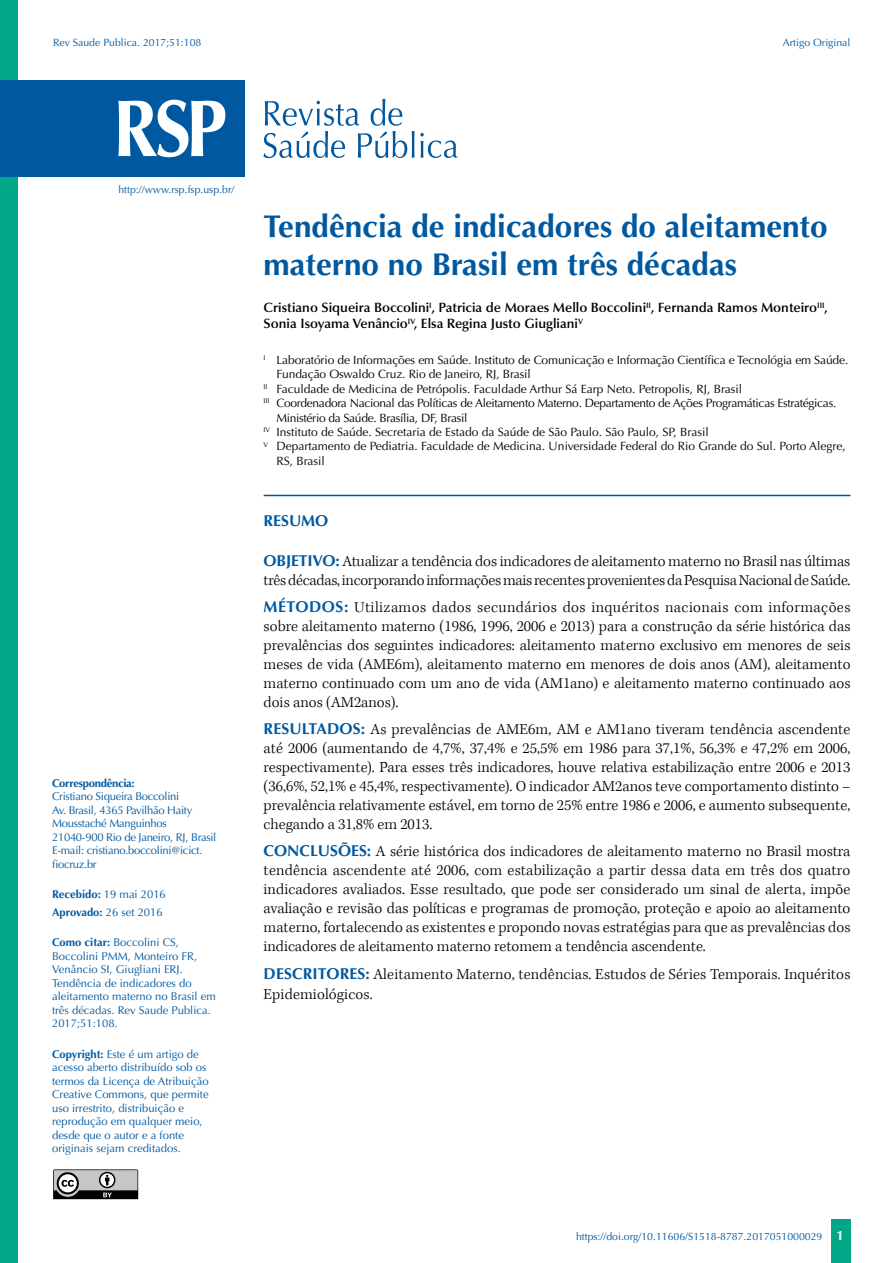
<style>
.page{position:relative;width:893px;height:1263px;background:#fff}
.page>*{position:absolute;margin:0;border:0;box-sizing:border-box;transform-origin:0 0}
.t1{font:700 31.5px/37.8px "Optima";color:#0059a0}
.t2{font:300 15.75px/18.9px "Kepler Std";color:#000;text-align:justify}
.t3{font:700 15.75px "Optima";color:#0059a0}
.t4{font:600 13.5px/16.2px "Optima";color:#000}
.t5{font:12px "Optima";letter-spacing:-.01em;color:#000}
.t6{font:11.25px/13.5px "Optima";color:#0059a0}
.t7{font:11.25px/13.5px "Optima";letter-spacing:-.025em;color:#0059a0}
.t8{font:700 11.25px/17.7px "Optima";color:#0059a0}
.t9{font:700 11.25px "Optima";letter-spacing:-.025em;color:#0059a0}
.t10{font:10.5px "Optima";color:#0059a0}
.s1{font-weight:400}
.s2{font-weight:700}
.s3{font-family:"Optima";font-weight:700;color:#0059a0}
.s4{font-weight:700;font-size:13.5px;color:#fff}
</style>
<div class="page">
<div style="left:831px;top:1220px;width:20px;height:43px;background:#00a887"></div>
<svg style="left:53px;top:1169px;width:85px;height:30px;background:#838383"></svg>
<div style="left:0;top:0;width:18px;height:1263px;background:#00a887"></div>
<hr style="left:264px;top:495px;width:586px;height:1px;background:#0059a0">
<svg style="left:263px;top:99px;width:195px;height:59px"></svg>
<div style="left:0;top:80px;width:244px;height:96px;background:#0059a0"></div>
<svg style="left:118px;top:100px;width:107px;height:57px"></svg>
<p class="t10" style="left:53px;top:36px;width:150px">Rev Saude Publica. 2017;51:108</p>
<p class="t10" style="left:783px;top:36px;width:69px">Artigo Original</p>
<p class="t10" style="left:118px;top:183px;width:117px">http://www.rsp.fsp.usp.br/</p>
<p class="t9" style="left:52px;top:776px;width:84px">Correspondência:</p>
<p class="t7" style="left:52px;top:790px;width:166px">Cristiano Siqueira Boccolini<br>Av. Brasil, 4365 Pavilhão Haity<br>Mousstaché Manguinhos<br>21040-900 Rio de Janeiro, RJ, Brasil<br>E-mail: cristiano.boccolini@icict. fiocruz.br</p>
<p class="t8" style="left:52px;top:886px;width:115px">Recebido: <span class="s1">19 mai 2016<br></span>Aprovado: <span class="s1">26 set 2016</span></p>
<p class="t6" style="left:52px;top:936px;width:165px"><span class="s2">Como citar:</span> Boccolini CS,<br>Boccolini PMM, Monteiro FR,<br>Venâncio SI, Giugliani ERJ.<br>Tendência de indicadores do aleitamento materno no Brasil em três décadas. Rev Saude Publica.<br>2017;51:108.</p>
<p class="t6" style="left:52px;top:1047px;width:158px"><span class="s2">Copyright:</span> Este é um artigo de acesso aberto distribuído sob os termos da Licença de Atribuição<br>Creative Commons, que permite uso irrestrito, distribuição e reprodução em qualquer meio, desde que o autor e a fonte originais sejam creditados.</p>
<h1 class="t1" style="left:264px;top:208px;width:565px">Tendência de indicadores do aleitamento materno no Brasil em três décadas</h1>
<p class="t4" style="left:264px;top:300px;width:566px">Cristiano Siqueira Boccolini<sup>I</sup>, Patricia de Moraes Mello Boccolini<sup>II</sup>, Fernanda Ramos Monteiro<sup>III</sup>,<br>Sonia Isoyama Venâncio<sup>IV</sup>, Elsa Regina Justo Giugliani<sup>V</sup></p>
<p class="t5" style="left:264px;top:353px;width:586px"><sup>I</sup> Laboratório de Informações em Saúde. Instituto de Comunicação e Informação Científica e Tecnológia em Saúde.</p>
<p class="t5" style="left:276px;top:367px;width:256px">Fundação Oswaldo Cruz. Rio de Janeiro, RJ, Brasil</p>
<p class="t5" style="left:264px;top:382px;width:480px"><sup>II</sup> Faculdade de Medicina de Petrópolis. Faculdade Arthur Sá Earp Neto. Petropolis, RJ, Brasil</p>
<p class="t5" style="left:264px;top:396px;width:574px"><sup>III</sup> Coordenadora Nacional das Políticas de Aleitamento Materno. Departamento de Ações Programáticas Estratégicas.</p>
<p class="t5" style="left:276px;top:411px;width:193px">Ministério da Saúde. Brasília, DF, Brasil</p>
<p class="t5" style="left:264px;top:425px;width:447px"><sup>IV</sup> Instituto de Saúde. Secretaria de Estado da Saúde de São Paulo. São Paulo, SP, Brasil</p>
<p class="t5" style="left:264px;top:439px;width:584px"><sup>V</sup> Departamento de Pediatria. Faculdade de Medicina. Universidade Federal do Rio Grande do Sul. Porto Alegre,</p>
<p class="t5" style="left:276px;top:454px;width:50px">RS, Brasil</p>
<p class="t3" style="left:264px;top:511px;width:66px">RESUMO</p>
<p class="t2" style="left:264px;top:552px;width:588px"><span class="s3">OBJETIVO:</span> Atualizar a tendência dos indicadores de aleitamento materno no Brasil nas últimas três décadas, incorporando informações mais recentes provenientes da Pesquisa Nacional de Saúde.</p>
<p class="t2" style="left:264px;top:599px;width:588px"><span class="s3">MÉTODOS:</span> Utilizamos dados secundários dos inquéritos nacionais com informações sobre aleitamento materno (1986, 1996, 2006 e 2013) para a construção da série histórica das prevalências dos seguintes indicadores: aleitamento materno exclusivo em menores de seis meses de vida (AME6m), aleitamento materno em menores de dois anos (AM), aleitamento materno continuado com um ano de vida (AM1ano) e aleitamento materno continuado aos dois anos (AM2anos).</p>
<p class="t2" style="left:264px;top:721px;width:588px"><span class="s3">RESULTADOS:</span> As prevalências de AME6m, AM e AM1ano tiveram tendência ascendente até 2006 (aumentando de 4,7%, 37,4% e 25,5% em 1986 para 37,1%, 56,3% e 47,2% em 2006, respectivamente). Para esses três indicadores, houve relativa estabilização entre 2006 e 2013 (36,6%, 52,1% e 45,4%, respectivamente). O indicador AM2anos teve comportamento distinto – prevalência relativamente estável, em torno de 25% entre 1986 e 2006, e aumento subsequente, chegando a 31,8% em 2013.</p>
<p class="t2" style="left:264px;top:843px;width:588px"><span class="s3">CONCLUSÕES:</span> A série histórica dos indicadores de aleitamento materno no Brasil mostra tendência ascendente até 2006, com estabilização a partir dessa data em três dos quatro indicadores avaliados. Esse resultado, que pode ser considerado um sinal de alerta, impõe avaliação e revisão das políticas e programas de promoção, proteção e apoio ao aleitamento materno, fortalecendo as existentes e propondo novas estratégias para que as prevalências dos indicadores de aleitamento materno retomem a tendência ascendente.</p>
<p class="t2" style="left:264px;top:965px;width:588px;line-height:19.8px"><span class="s3">DESCRITORES:</span> Aleitamento Materno, tendências. Estudos de Séries Temporais. Inquéritos<br>Epidemiológicos.</p>
<p class="t10" style="left:576px;top:1230px;width:269px">https://doi.org/10.11606/S1518-8787.2017051000029 <span class="s4">1</span></p>
</div>
